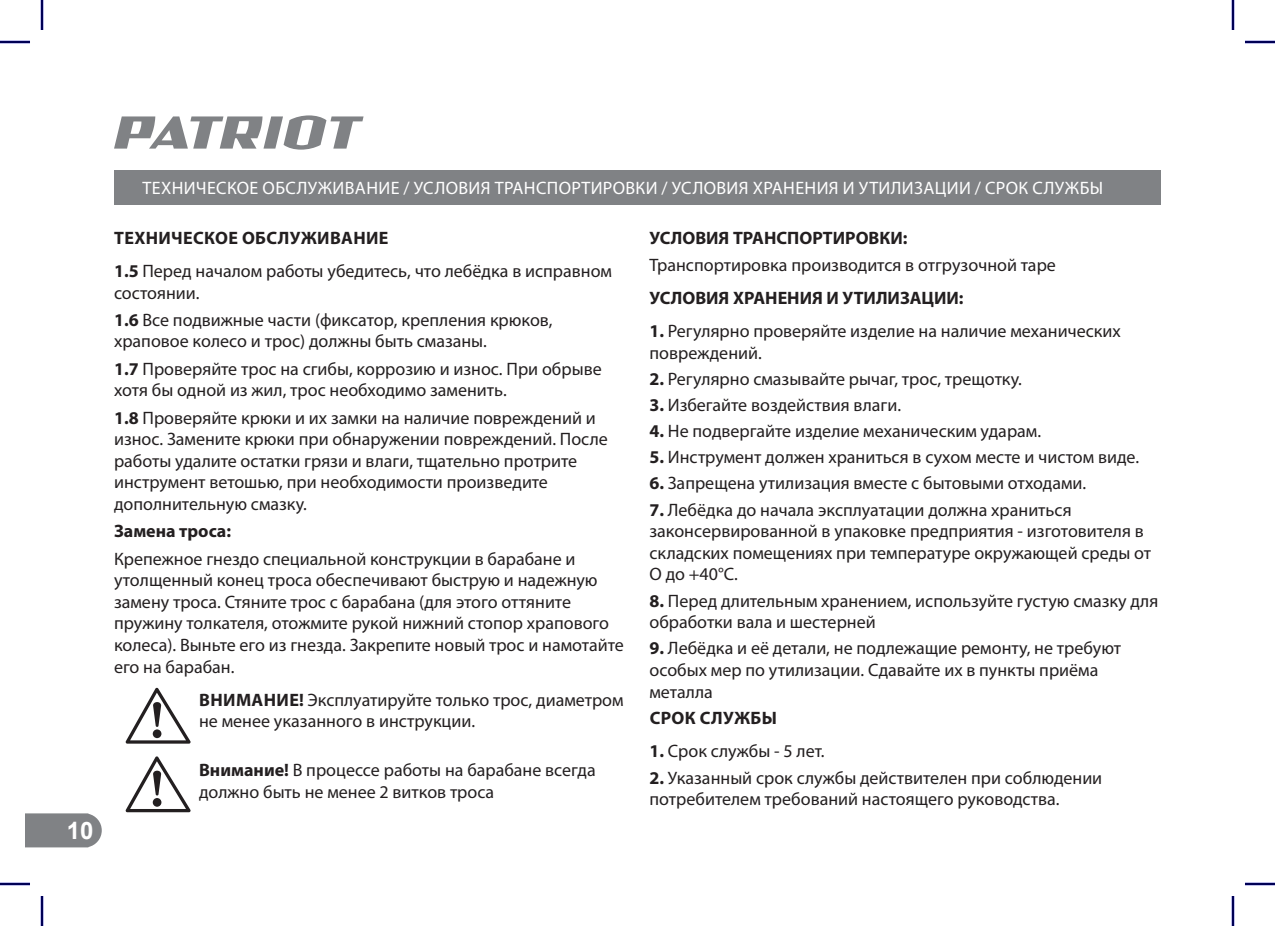
<style>
.page{position:relative;width:1275px;height:926px;background:#fff}
.page>*{position:absolute;margin:0;border:0;box-sizing:border-box;transform-origin:0 0}
.t1{font:700 24px "Arial";color:#fff}
.t2{font:18px/21.6px "Myriad Pro";color:#231f20}
.t3{font:18px "Myriad Pro";letter-spacing:.02em;color:#fff}
.t4{font:700 18px "Myriad Pro";color:#231f20}
.t5{font:700 18px "Myriad Pro";letter-spacing:.02em;color:#231f20}
.s1{font-weight:700}
</style>
<div class="page">
<svg style="left:25px;top:813px;width:77px;height:34px;background:#87898c"></svg>
<svg style="left:114px;top:115px;width:249px;height:35px"></svg>
<div style="left:114px;top:170px;width:1047px;height:34px;background:#808285"></div>
<svg style="left:125px;top:687px;width:66px;height:57px"></svg>
<svg style="left:125px;top:756px;width:66px;height:56px"></svg>
<hr style="left:0;top:41px;width:30px;height:2px;background:#0000ab">
<hr style="left:1245px;top:41px;width:30px;height:2px;background:#0000ab">
<hr style="left:0;top:883px;width:30px;height:2px;background:#0000ab">
<hr style="left:1245px;top:883px;width:30px;height:2px;background:#0000ab">
<hr style="left:41px;top:0;width:2px;height:30px;background:#0000ab">
<hr style="left:41px;top:896px;width:2px;height:30px;background:#0000ab">
<hr style="left:1231px;top:0;width:3px;height:30px;background:#0000ab">
<hr style="left:1231px;top:896px;width:3px;height:30px;background:#0000ab">
<hr style="left:0;top:42px;width:30px;height:1px;background:#000">
<hr style="left:1245px;top:42px;width:30px;height:1px;background:#000">
<hr style="left:0;top:884px;width:30px;height:1px;background:#000">
<hr style="left:1245px;top:884px;width:30px;height:1px;background:#000">
<hr style="left:42px;top:0;width:1px;height:30px;background:#000">
<hr style="left:42px;top:896px;width:1px;height:30px;background:#000">
<hr style="left:1232px;top:0;width:1px;height:30px;background:#000">
<hr style="left:1232px;top:896px;width:1px;height:30px;background:#000">
<h1 class="t1" style="left:67px;top:817px;width:28px">10</h1>
<p class="t3" style="left:143px;top:179px;width:962px">ТЕХНИЧЕСКОЕ ОБСЛУЖИВАНИЕ / УСЛОВИЯ ТРАНСПОРТИРОВКИ / УСЛОВИЯ ХРАНЕНИЯ И УТИЛИЗАЦИИ / СРОК СЛУЖБЫ</p>
<p class="t2" style="left:114px;top:222px;width:499px;line-height:33px"><span class="s1">ТЕХНИЧЕСКОЕ ОБСЛУЖИВАНИЕ<br>1.5</span> Перед началом работы убедитесь, что лебёдка в исправном</p>
<p class="t2" style="left:114px;top:280px;width:440px;line-height:27.2px">состоянии.<br><span class="s1">1.6</span> Все подвижные части (фиксатор, крепления крюков,</p>
<p class="t2" style="left:114px;top:328px;width:489px;line-height:27.2px">храповое колесо и трос) должны быть смазаны.<br><span class="s1">1.7</span> Проверяйте трос на сгибы, коррозию и износ. При обрыве</p>
<p class="t2" style="left:114px;top:377px;width:483px;line-height:27.2px">хотя бы одной из жил, трос необходимо заменить.<br><span class="s1">1.8</span> Проверяйте крюки и их замки на наличие повреждений и</p>
<p class="t2" style="left:114px;top:429px;width:495px">износ. Замените крюки при обнаружении повреждений. После работы удалите остатки грязи и влаги, тщательно протрите инструмент ветошью, при необходимости произведите дополнительную смазку.</p>
<p class="t4" style="left:114px;top:522px;width:119px">Замена троса:</p>
<p class="t2" style="left:114px;top:548px;width:511px">Крепежное гнездо специальной конструкции в барабане и утолщенный конец троса обеспечивают быструю и надежную замену троса. Стяните трос с барабана (для этого оттяните пружину толкателя, отожмите рукой нижний стопор храпового колеса). Выньте его из гнезда. Закрепите новый трос и намотайте его на барабан.</p>
<p class="t2" style="left:199px;top:689px;width:426px"><span class="s1">ВНИМАНИЕ!</span> Эксплуатируйте только трос, диаметром не менее указанного в инструкции.</p>
<p class="t2" style="left:199px;top:760px;width:398px"><span class="s1">Внимание!</span> В процессе работы на барабане всегда должно быть не менее 2 витков троса</p>
<p class="t4" style="left:649px;top:229px;width:259px">УСЛОВИЯ ТРАНСПОРТИРОВКИ:</p>
<p class="t2" style="left:649px;top:255px;width:408px">Транспортировка производится в отгрузочной таре</p>
<p class="t4" style="left:649px;top:289px;width:316px">УСЛОВИЯ ХРАНЕНИЯ И УТИЛИЗАЦИИ:</p>
<p class="t2" style="left:649px;top:321px;width:473px"><span class="s1">1.</span> Регулярно проверяйте изделие на наличие механических повреждений.</p>
<p class="t2" style="left:649px;top:369px;width:374px"><span class="s1">2.</span> Регулярно смазывайте рычаг, трос, трещотку.</p>
<p class="t2" style="left:649px;top:395px;width:253px"><span class="s1">3.</span> Избегайте воздействия влаги.</p>
<p class="t2" style="left:649px;top:421px;width:393px"><span class="s1">4.</span> Не подвергайте изделие механическим ударам.</p>
<p class="t2" style="left:649px;top:447px;width:491px"><span class="s1">5.</span> Инструмент должен храниться в сухом месте и чистом виде.</p>
<p class="t2" style="left:649px;top:473px;width:438px"><span class="s1">6.</span> Запрещена утилизация вместе с бытовыми отходами.</p>
<p class="t2" style="left:649px;top:499px;width:503px"><span class="s1">7.</span> Лебёдка до начала эксплуатации должна храниться законсервированной в упаковке предприятия - изготовителя в складских помещениях при температуре окружающей среды от О до +40°С.</p>
<p class="t2" style="left:649px;top:590px;width:510px"><span class="s1">8.</span> Перед длительным хранением, используйте густую смазку для обработки вала и шестерней</p>
<p class="t2" style="left:649px;top:638px;width:473px"><span class="s1">9.</span> Лебёдка и её детали, не подлежащие ремонту, не требуют особых мер по утилизации. Сдавайте их в пункты приёма металла</p>
<p class="t5" style="left:649px;top:709px;width:129px">СРОК СЛУЖБЫ</p>
<p class="t2" style="left:649px;top:740px;width:176px"><span class="s1">1.</span> Срок службы - 5 лет.</p>
<p class="t2" style="left:649px;top:768px;width:454px"><span class="s1">2.</span> Указанный срок службы действителен при соблюдении потребителем требований настоящего руководства.</p>
</div>
